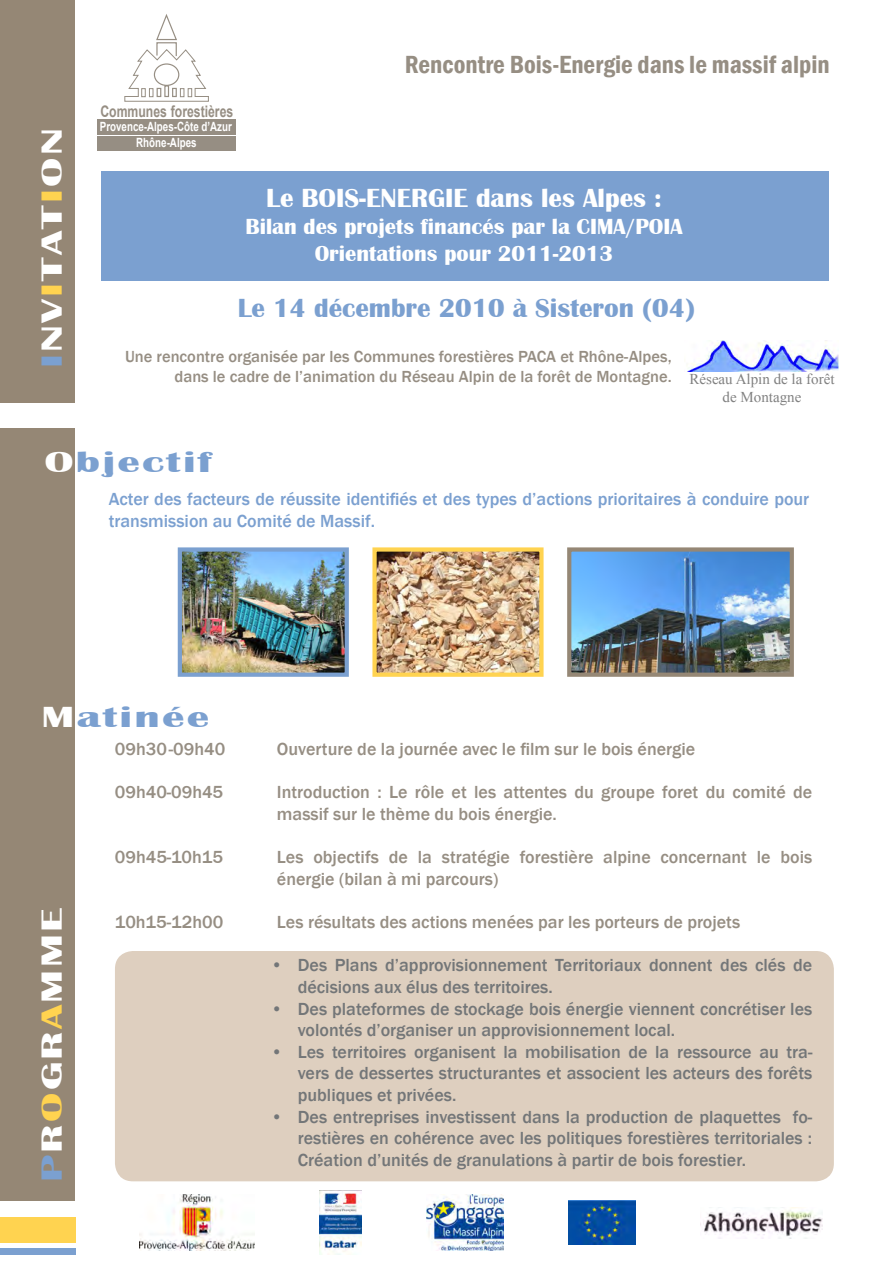
<style>
.page{position:relative;width:893px;height:1263px;background:#fff}
.page>*{position:absolute;margin:0;border:0;box-sizing:border-box;transform-origin:0 0}
.t1{font:700 30px "Britannic";letter-spacing:.05em;color:#fff;scale:1.5 1}
.t2{font:700 30px "Britannic";letter-spacing:.05em;color:#7ba0d0;scale:1.5 1}
.t3{font:700 27px "Britannic";color:#7ba0d0}
.t4{font:700 27px "Britannic";color:#fff}
.t5{font:600 condensed 25.5px "Franklin Gothic";color:#968e83}
.t6{font:700 22.5px/27px "Britannic";color:#fff;text-align:center}
.t7{font:500 18px/21.6px "Franklin Gothic";color:#737678}
.t8{font:500 18px/21.6px "Franklin Gothic";color:#968e83}
.t9{font:500 18px/21.6px "Franklin Gothic";color:#7ba0d0}
.t10{font:500 16.5px/19.8px "Franklin Gothic";color:#968e83;text-align:right}
.t11{font:700 15.9px "Arial";color:#968e83;scale:.77 1}
.t12{font:15px/18px "Times New Roman";color:#818181;text-align:center}
.t13{font:700 12.75px/16.4px "Arial";color:#fff;text-align:center;scale:.77 1}
.s1{color:#7ba0d0}
.s2{color:#ffd350}
.s3{color:#fff}
</style>
<div class="page">
<div style="left:0;top:428px;width:74px;height:772px;background:#958775"></div>
<div style="left:0;top:1218px;width:75px;height:25px;background:#ffd350"></div>
<div style="left:0;top:1248px;width:75px;height:7px;background:#7ba0d0"></div>
<div style="left:0;top:0;width:74px;height:402px;background:#958775"></div>
<img style="left:319px;top:1190px;width:42px;height:65px">
<img style="left:569px;top:1200px;width:66px;height:45px">
<img style="left:426px;top:1195px;width:78px;height:55px">
<img style="left:700px;top:1207px;width:123px;height:31px">
<img style="left:140px;top:1194px;width:114px;height:57px">
<img style="left:572px;top:552px;width:217px;height:120px">
<div style="left:567px;top:547px;width:227px;height:130px;border:4px solid #958775"></div>
<img style="left:377px;top:552px;width:162px;height:120px">
<div style="left:372px;top:547px;width:172px;height:130px;border:4px solid #ffd350"></div>
<img style="left:183px;top:552px;width:161px;height:120px">
<div style="left:178px;top:547px;width:171px;height:130px;border:4px solid #7ba0d0"></div>
<div style="left:97px;top:119px;width:139px;height:15px;background:#968e83"></div>
<div style="left:97px;top:136px;width:139px;height:14px;background:#968e83"></div>
<svg style="left:124px;top:14px;width:85px;height:88px"></svg>
<div style="left:101px;top:171px;width:728px;height:110px;background:#7ba0d0"></div>
<div style="left:115px;top:951px;width:719px;height:230px;background:#decfbf;border-radius:18px"></div>
<img style="left:687px;top:340px;width:152px;height:32px">
<h1 class="t1" style="left:35px;top:368px;width:162px;rotate:-90deg"><span class="s1">I</span>NV<span class="s2">I</span>TAT<span class="s2">I</span>ON</h1>
<p class="t11" style="left:100px;top:101px;width:174px">Communes forestières</p>
<p class="t13" style="left:100px;top:118px;width:173px">Provence-Alpes-Côte d’Azur<br>Rhône-Alpes</p>
<h3 class="t5" style="left:405px;top:48px;width:426px">Rencontre Bois-Energie dans le massif alpin</h3>
<h2 class="t4" style="left:266px;top:183px;width:397px">Le BOIS-ENERGIE dans les Alpes :</h2>
<p class="t6" style="left:246px;top:213px;width:438px">Bilan des projets financés par la CIMA/POIA<br>Orientations pour 2011-2013</p>
<h2 class="t3" style="left:238px;top:293px;width:459px">Le 14 décembre 2010 à Sisteron (04)</h2>
<p class="t10" style="left:125px;top:347px;width:548px">Une rencontre organisée par les Communes forestières PACA et Rhône-Alpes, dans le cadre de l’animation du Réseau Alpin de la forêt de Montagne.</p>
<p class="t12" style="left:689px;top:370px;width:147px">Réseau Alpin de la forêt de Montagne</p>
<h1 class="t2" style="left:44px;top:445px;width:113px"><span class="s3">O</span>bjectif</h1>
<p class="t9" style="left:109px;top:489px;width:702px">Acter des facteurs de réussite identifiés et des types d’actions prioritaires à conduire pour transmission au Comité de Massif.</p>
<h1 class="t2" style="left:41px;top:700px;width:113px"><span class="s3">M</span>atinée</h1>
<h1 class="t1" style="left:35px;top:1182px;width:184px;rotate:-90deg"><span class="s1">P</span>R<span class="s2">O</span>GR<span class="s2">A</span>MME</h1>
<p class="t8" style="left:115px;top:739px;width:112px">09h30-09h40</p>
<p class="t8" style="left:277px;top:739px;width:420px">Ouverture de la journée avec le film sur le bois énergie</p>
<p class="t8" style="left:115px;top:782px;width:110px">09h40-09h45</p>
<p class="t8" style="left:277px;top:782px;width:537px">Introduction : Le rôle et les attentes du groupe foret du comité de massif sur le thème du bois énergie.</p>
<p class="t8" style="left:115px;top:847px;width:110px">09h45-10h15</p>
<p class="t8" style="left:277px;top:847px;width:537px">Les objectifs de la stratégie forestière alpine concernant le bois énergie (bilan à mi parcours)</p>
<p class="t8" style="left:115px;top:911px;width:110px">10h15-12h00</p>
<p class="t8" style="left:277px;top:911px;width:465px">Les résultats des actions menées par les porteurs de projets</p>
<p class="t7" style="left:298px;top:955px;width:516px;text-indent:-27px">• Des Plans d’approvisionnement Territoriaux donnent des clés de décisions aux élus des territoires.</p>
<p class="t7" style="left:298px;top:998px;width:516px;text-indent:-27px">• Des plateformes de stockage bois énergie viennent concrétiser les volontés d’organiser un approvisionnement local.</p>
<p class="t7" style="left:298px;top:1041px;width:516px;text-align:justify;text-indent:-27px">• Les territoires organisent la mobilisation de la ressource au tra&shy;vers de dessertes structurantes et associent les acteurs des forêts publiques et privées.</p>
<p class="t7" style="left:298px;top:1106px;width:516px;text-align:justify;text-indent:-27px">• Des entreprises investissent dans la production de plaquettes fo&shy;restières en cohérence avec les politiques forestières territoriales :<br>Création d’unités de granulations à partir de bois forestier.</p>
</div>
